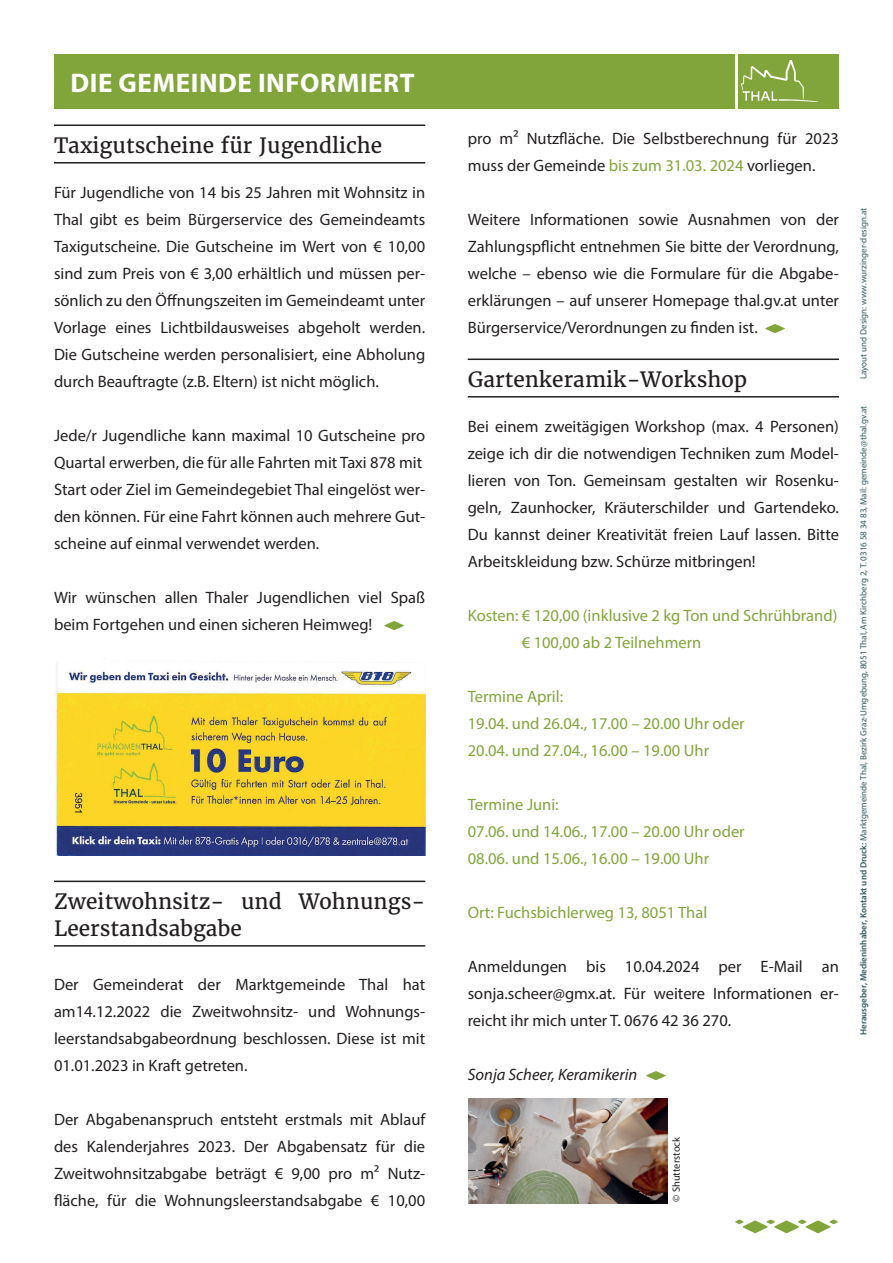
<style>
.page{position:relative;width:893px;height:1263px;background:#fff}
.page>*{position:absolute;margin:0;border:0;box-sizing:border-box;transform-origin:0 0}
.t1{font:700 27px "Myriad Pro";letter-spacing:.02em;color:#fff}
.t2{font:21px/27px "Merriweather";color:#231f20}
.t3{font:16.5px/27px "Myriad Pro";color:#231f20;text-align:justify}
.t4{font:16.5px/27px "Myriad Pro";color:#82a53b}
.t5{font:italic 16.5px "Myriad Pro";color:#231f20}
.t6{font:10.5px "Myriad Pro";color:#231f20}
.t7{font:9px "Myriad Pro";color:#305b63}
.s1{color:#82a53b}
.s2{font-weight:600}
</style>
<div class="page">
<img style="left:55px;top:658px;width:370px;height:197px">
<svg style="left:735px;top:1220px;width:103px;height:13px"></svg>
<div style="left:54px;top:54px;width:680px;height:54px;background:#82a53b"></div>
<div style="left:739px;top:54px;width:100px;height:54px;background:#82a53b"></div>
<svg style="left:741px;top:60px;width:77px;height:42px"></svg>
<hr style="left:54px;top:881px;width:371px;height:1px;background:#231f20">
<hr style="left:54px;top:945px;width:371px;height:2px;background:#231f20">
<hr style="left:54px;top:125px;width:371px;height:1px;background:#231f20">
<hr style="left:54px;top:162px;width:371px;height:2px;background:#231f20">
<svg style="left:385px;top:621px;width:19px;height:9px"></svg>
<hr style="left:468px;top:359px;width:371px;height:1px;background:#231f20">
<hr style="left:468px;top:396px;width:371px;height:2px;background:#231f20">
<svg style="left:765px;top:324px;width:20px;height:9px"></svg>
<svg style="left:646px;top:1071px;width:20px;height:9px"></svg>
<img style="left:469px;top:1098px;width:199px;height:105px">
<h1 class="t1" style="left:71px;top:66px;width:345px">DIE GEMEINDE INFORMIERT</h1>
<p class="t2" style="left:54px;top:132px;width:330px">Taxigutscheine für Jugendliche</p>
<p class="t3" style="left:54px;top:179px;width:373px">Für Jugendliche von 14 bis 25 Jahren mit Wohnsitz in Thal gibt es beim Bürgerservice des Gemeindeamts Taxigutscheine. Die Gutscheine im Wert von € 10,00 sind zum Preis von € 3,00 erhältlich und müssen per&shy;sönlich zu den Öffnungszeiten im Gemeindeamt unter Vorlage eines Lichtbildausweises abgeholt werden.<br>Die Gutscheine werden personalisiert, eine Abholung durch Beauftragte (z.B. Eltern) ist nicht möglich.</p>
<p class="t3" style="left:54px;top:422px;width:373px;text-align:left">Jede/r Jugendliche kann maximal 10 Gutscheine pro Quartal erwerben, die für alle Fahrten mit Taxi 878 mit Start oder Ziel im Gemeindegebiet Thal eingelöst wer&shy;den können. Für eine Fahrt können auch mehrere Gut&shy;scheine auf einmal verwendet werden.</p>
<p class="t3" style="left:54px;top:584px;width:373px">Wir wünschen allen Thaler Jugendlichen viel Spaß beim Fortgehen und einen sicheren Heimweg!</p>
<p class="t2" style="left:54px;top:888px;width:373px">Zweitwohnsitz- und Wohnungs-<br>Leerstandsabgabe</p>
<p class="t3" style="left:54px;top:971px;width:373px">Der Gemeinderat der Marktgemeinde Thal hat am14.12.2022 die Zweitwohnsitz- und Wohnungs&shy;leerstandsabgabeordnung beschlossen. Diese ist mit 01.01.2023 in Kraft getreten.</p>
<p class="t3" style="left:54px;top:1106px;width:373px">Der Abgabenanspruch entsteht erstmals mit Ablauf des Kalenderjahres 2023. Der Abgabensatz für die Zweitwohnsitzabgabe beträgt € 9,00 pro m2 Nutz&shy;fläche, für die Wohnungsleerstandsabgabe € 10,00</p>
<p class="t3" style="left:468px;top:125px;width:373px">pro m2 Nutzfläche. Die Selbstberechnung für 2023 muss der Gemeinde <span class="s1">bis zum 31.03. 2024</span> vorliegen.</p>
<p class="t3" style="left:468px;top:206px;width:373px">Weitere Informationen sowie Ausnahmen von der Zahlungspflicht entnehmen Sie bitte der Verordnung, welche – ebenso wie die Formulare für die Abgabe&shy;erklärungen – auf unserer Homepage thal.gv.at unter Bürgerservice/Verordnungen zu finden ist.</p>
<p class="t2" style="left:468px;top:366px;width:281px">Gartenkeramik-Workshop</p>
<p class="t3" style="left:468px;top:413px;width:373px">Bei einem zweitägigen Workshop (max. 4 Personen) zeige ich dir die notwendigen Techniken zum Model&shy;lieren von Ton. Gemeinsam gestalten wir Rosenku&shy;geln, Zaunhocker, Kräuterschilder und Gartendeko.<br>Du kannst deiner Kreativität freien Lauf lassen. Bitte Arbeitskleidung bzw. Schürze mitbringen!</p>
<p class="t4" style="left:522px;top:602px;width:317px;text-indent:-54px">Kosten: € 120,00 (inklusive 2 kg Ton und Schrühbrand) € 100,00 ab 2 Teilnehmern</p>
<p class="t4" style="left:468px;top:683px;width:278px">Termine April:<br>19.04. und 26.04., 17.00 – 20.00 Uhr oder<br>20.04. und 27.04., 16.00 – 19.00 Uhr</p>
<p class="t4" style="left:468px;top:791px;width:278px">Termine Juni:<br>07.06. und 14.06., 17.00 – 20.00 Uhr oder<br>08.06. und 15.06., 16.00 – 19.00 Uhr</p>
<p class="t4" style="left:468px;top:899px;width:241px">Ort: Fuchsbichlerweg 13, 8051 Thal</p>
<p class="t3" style="left:468px;top:953px;width:373px">Anmeldungen bis 10.04.2024 per E-Mail an sonja.scheer@gmx.at. Für weitere Informationen er&shy;reicht ihr mich unter T. 0676 42 36 270.</p>
<p class="t5" style="left:468px;top:1064px;width:171px">Sonja Scheer, Keramikerin</p>
<p class="t6" style="left:670px;top:1202px;width:66px;rotate:-90deg">© Shutterstock</p>
<p class="t7" style="left:858px;top:379px;width:173px;rotate:-90deg">Layout und Design: www.wurzinger-design.at</p>
<p class="t7" style="left:858px;top:1035px;width:630px;rotate:-90deg"><span class="s2">Herausgeber, Medieninhaber, Kontakt und Druck:</span> Marktgemeinde Thal, Bezirk Graz-Umgebung, 8051 Thal, Am Kirchberg 2, T. 0316 58 34 83, Mail: gemeinde@thal.gv.at</p>
</div>
